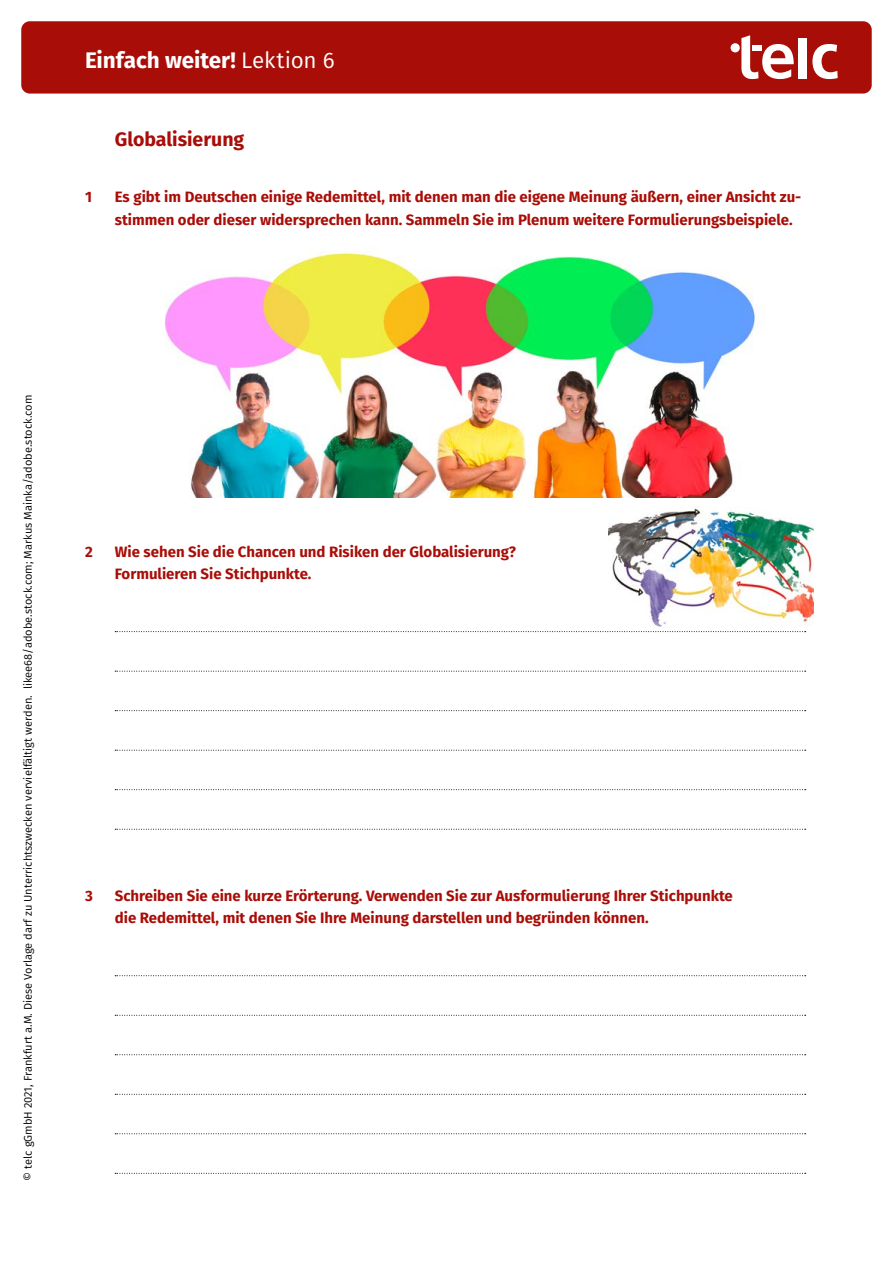
<style>
.page{position:relative;width:893px;height:1263px;background:#fff}
.page>*{position:absolute;margin:0;border:0;box-sizing:border-box;transform-origin:0 0}
.headline{font:700 22.5px "Fira Sans";letter-spacing:-.005em;color:#fff}
.headline-2{font:700 19.5px "Fira Sans";color:#a90d07}
._09_Aufgabe{font:700 15px/22.5px "Fira Sans";color:#a90d07}
.Fließtext_mit_Tab{font:11.1px "Fira Sans";color:#000}
.s1{font-weight:400}
</style>
<div class="page">
<div style="left:21px;top:21px;width:851px;height:73px;background:#a90d07;border-radius:9px"></div>
<svg style="left:741px;top:35px;width:53px;height:44px"></svg>
<div style="left:798px;top:38px;width:9px;height:40px;background:#fff"></div>
<svg style="left:812px;top:44px;width:26px;height:35px"></svg>
<div style="left:731px;top:43px;width:9px;height:9px;background:#fff;border-radius:50%"></div>
<div style="left:752px;top:45px;width:9px;height:6px;background:#fff"></div>
<svg style="left:115px;top:631px;width:691px;height:1px"></svg>
<svg style="left:115px;top:671px;width:691px;height:1px"></svg>
<svg style="left:115px;top:710px;width:691px;height:1px"></svg>
<svg style="left:115px;top:750px;width:691px;height:1px"></svg>
<svg style="left:115px;top:789px;width:691px;height:1px"></svg>
<svg style="left:115px;top:829px;width:691px;height:1px"></svg>
<svg style="left:115px;top:975px;width:691px;height:1px"></svg>
<svg style="left:115px;top:1015px;width:691px;height:1px"></svg>
<svg style="left:115px;top:1054px;width:691px;height:1px"></svg>
<svg style="left:115px;top:1094px;width:691px;height:1px"></svg>
<svg style="left:115px;top:1133px;width:691px;height:1px"></svg>
<svg style="left:115px;top:1173px;width:691px;height:1px"></svg>
<img style="left:165px;top:249px;width:591px;height:249px">
<img style="left:608px;top:507px;width:205px;height:120px">
<p class="headline" style="left:85px;top:41px;width:251px">Einfach weiter! <span class="s1">Lektion 6</span></p>
<p class="headline-2" style="left:115px;top:123px;width:131px">Globalisierung</p>
<p class="_09_Aufgabe" style="left:85px;top:185px;width:8px">1</p>
<p class="_09_Aufgabe" style="left:115px;top:185px;width:688px">Es gibt im Deutschen einige Redemittel, mit denen man die eigene Meinung äußern, einer Ansicht zu&shy;stimmen oder dieser widersprechen kann. Sammeln Sie im Plenum weitere Formulierungsbeispiele.</p>
<p class="Fließtext_mit_Tab" style="left:20px;top:1181px;width:787px;rotate:-90deg">© telc gGmbH 2021, Frankfurt a.M. Diese Vorlage darf zu Unterrichtszwecken vervielfältigt werden. likee68/adobe.stock.com; Markus Mainka/adobe.stock.com</p>
<p class="_09_Aufgabe" style="left:85px;top:539px;width:9px">2</p>
<p class="_09_Aufgabe" style="left:115px;top:539px;width:403px">Wie sehen Sie die Chancen und Risiken der Globalisierung?<br>Formulieren Sie Stichpunkte.</p>
<p class="_09_Aufgabe" style="left:85px;top:883px;width:9px">3</p>
<p class="_09_Aufgabe" style="left:115px;top:883px;width:620px">Schreiben Sie eine kurze Erörterung. Verwenden Sie zur Ausformulierung Ihrer Stichpunkte die Redemittel, mit denen Sie Ihre Meinung darstellen und begründen können.</p>
</div>
